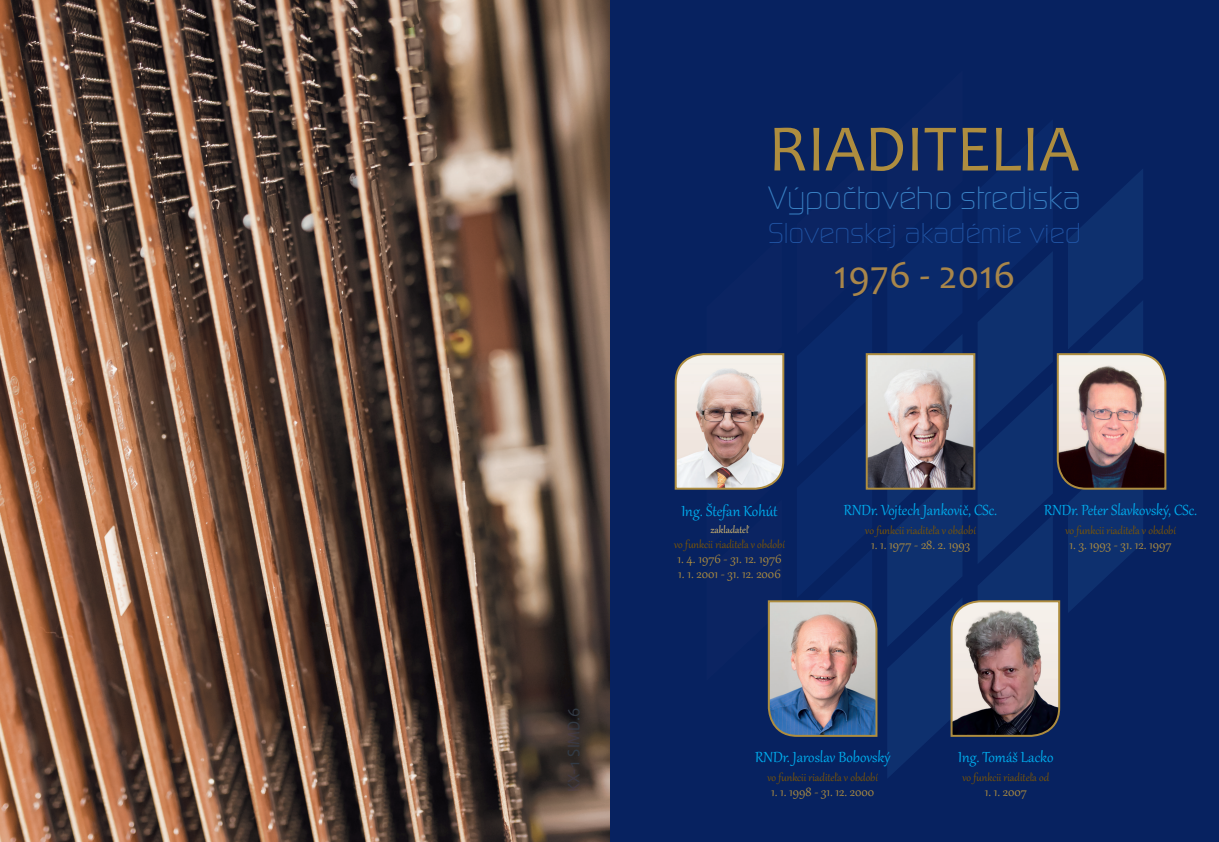
<style>
.page{position:relative;width:1219px;height:842px;background:#fff}
.page>*{position:absolute;margin:0;border:0;box-sizing:border-box;transform-origin:0 0}
.t1{font:67px "Candara";color:#ae8d3f;scale:.96 1}
.t2{font:40px "Candara";color:#a9864a}
.t3{font:300 32px "Continuum";color:#387fc2}
.t4{font:300 28.5px "Continuum";color:#2155a5}
.t5{font:18px "Gabriola";color:#00aeef}
.t6{font:16px "Gabriola";color:#ae8d3f}
.t7{font:16px "Dax Pro EE";color:#323a44}
.t8{font:13px "Gabriola";color:#7f5600}
.t9{font:12px "Gabriola";color:#e7c671}
</style>
<div class="page">
<div style="left:609px;top:0;width:610px;height:842px;background:#072260"></div>
<img style="left:878px;top:356px;width:9px;height:131px">
<svg style="left:887px;top:169px;width:280px;height:609px"></svg>
<svg style="left:674px;top:187px;width:204px;height:550px"></svg>
<img style="left:0;top:0;width:609px;height:842px">
<p class="t7" style="left:563px;top:792px;width:86px;rotate:-90deg">KX-1 SIMD.6</p>
<h1 class="t1" style="left:768px;top:107px;width:325px">RIADITELIA</h1>
<h3 class="t3" style="left:768px;top:178px;width:314px">Výpoctového strediska</h3>
<h3 class="t4" style="left:768px;top:216px;width:314px">Slovenskej akadémie vied</h3>
<h2 class="t2" style="left:834px;top:250px;width:183px">1976 - 2016</h2>
<h3 class="t5" style="left:681px;top:499px;width:98px">Ing. Štefan Kohút</h3>
<p class="t9" style="left:710px;top:522px;width:40px">zakladateľ</p>
<p class="t8" style="left:674px;top:536px;width:112px">vo funkcii riaditeľa v období</p>
<p class="t6" style="left:677px;top:548px;width:105px">1. 4. 1976 - 31. 12. 1976</p>
<p class="t6" style="left:678px;top:563px;width:104px">1. 1. 2001 - 31. 12. 2006</p>
<h3 class="t5" style="left:844px;top:498px;width:155px">RNDr. Vojtech Jankovič, CSc.</h3>
<p class="t8" style="left:865px;top:521px;width:112px">vo funkcii riaditeľa v období</p>
<p class="t6" style="left:871px;top:534px;width:100px">1. 1. 1977 - 28. 2. 1993</p>
<h3 class="t5" style="left:1044px;top:498px;width:154px">RNDr. Peter Slavkovský, CSc.</h3>
<p class="t8" style="left:1065px;top:521px;width:112px">vo funkcii riaditeľa v období</p>
<p class="t6" style="left:1070px;top:534px;width:104px">1. 3. 1993 - 31. 12. 1997</p>
<h3 class="t5" style="left:755px;top:746px;width:137px">RNDr. Jaroslav Bobovský</h3>
<p class="t8" style="left:767px;top:769px;width:112px">vo funkcii riaditeľa v období</p>
<p class="t6" style="left:771px;top:781px;width:105px">1. 1. 1998 - 31. 12. 2000</p>
<h3 class="t5" style="left:958px;top:746px;width:97px">Ing. Tomáš Lacko</h3>
<p class="t8" style="left:962px;top:769px;width:88px">vo funkcii riaditeľa od</p>
<p class="t6" style="left:985px;top:781px;width:44px">1. 1. 2007</p>
</div>
